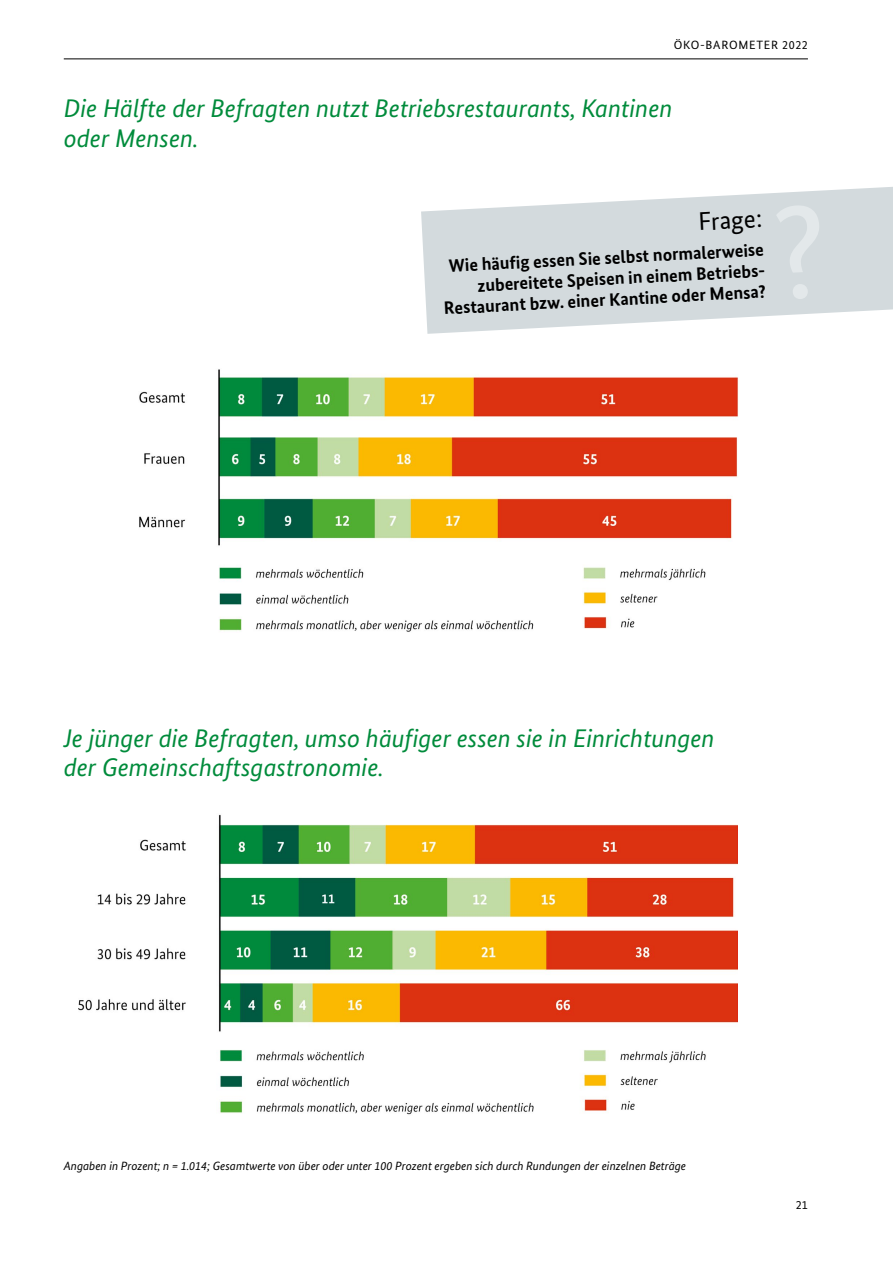
<style>
.page{position:relative;width:893px;height:1263px;background:#fff}
.page>*{position:absolute;margin:0;border:0;box-sizing:border-box;transform-origin:0 0}
.t1{font:italic 25.5px/29.2px "Bundes Sans";color:#008b3b}
.t2{font:25.5px "Bundes Sans";color:#000}
.t3{font:700 18px/21px "Bundes Sans";color:#000;text-align:right}
.t4{font:italic 12px "Bundes Sans";color:#000}
.t5{font:12px "Bundes Sans";letter-spacing:.06em;color:#000}
</style>
<div class="page">
<hr style="left:64px;top:59px;width:744px;height:1px;background:#000">
<svg style="left:421px;top:187px;width:472px;height:147px;fill:#d3dadd"></svg>
<svg style="left:776px;top:205px;width:44px;height:94px;background:#d7dee0"></svg>
<img style="left:139px;top:369px;width:599px;height:263px">
<img style="left:78px;top:814px;width:659px;height:301px">
<p class="t5" style="left:674px;top:37px;width:136px">ÖKO-BAROMETER 2022</p>
<h2 class="t1" style="left:64px;top:94px;width:610px">Die Hälfte der Befragten nutzt Betriebsrestaurants, Kantinen oder Mensen.</h2>
<h3 class="t2" style="left:697px;top:206px;width:65px;rotate:-3deg">Frage:</h3>
<p class="t3" style="left:441px;top:256px;width:326px;rotate:-3deg">Wie häufi g essen Sie selbst normalerweise zubereitete Speisen in einem Betriebs-<br>Restaurant bzw. einer Kantine oder Mensa?</p>
<h2 class="t1" style="left:64px;top:723px;width:652px">Je jünger die Befragten, umso häufiger essen sie in Einrichtungen der Gemeinschaftsgastronomie.</h2>
<p class="t4" style="left:64px;top:1159px;width:624px">Angaben in Prozent; n = 1.014; Gesamtwerte von über oder unter 100 Prozent ergeben sich durch Rundungen der einzelnen Beträge</p>
<p class="t5" style="left:796px;top:1198px;width:13px">21</p>
</div>
